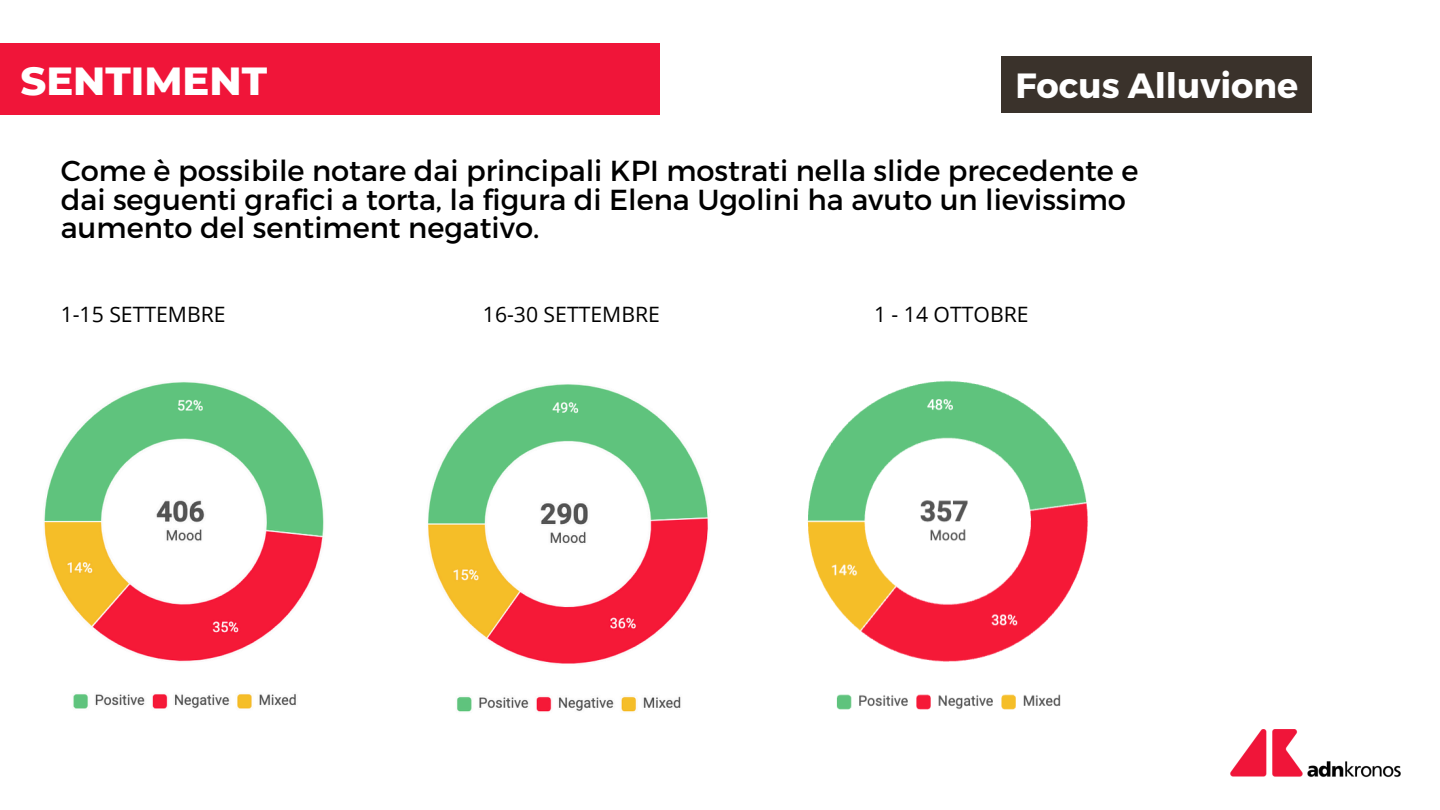
<style>
.page{position:relative;width:1440px;height:810px;background:#fff}
.page>*{position:absolute;margin:0;border:0;box-sizing:border-box;transform-origin:0 0}
.t1{font:800 40px "Montserrat";color:#fff}
.t2{font:700 35px "Montserrat";color:#fff}
.t3{font:28.9px/28.8px "Montserrat";color:#000}
.t4{font:21.2px "Open Sans";color:#000}
</style>
<div class="page">
<div style="left:0;top:43px;width:660px;height:71px;background:#f01539"></div>
<img style="left:44px;top:382px;width:280px;height:327px">
<img style="left:428px;top:384px;width:280px;height:328px">
<img style="left:1230px;top:729px;width:171px;height:49px">
<img style="left:807px;top:380px;width:281px;height:330px">
<div style="left:1001px;top:56px;width:311px;height:56px;background:#3a322b"></div>
<p class="t1" style="left:21px;top:56px;width:248px">SENTIMENT</p>
<p class="t2" style="left:1015px;top:62px;width:284px">Focus Alluvione</p>
<p class="t3" style="left:61px;top:155px;width:1079px">Come è possibile notare dai principali KPI mostrati nella slide precedente e dai seguenti grafici a torta, la figura di Elena Ugolini ha avuto un lievissimo aumento del sentiment negativo.</p>
<p class="t4" style="left:61px;top:299px;width:166px">1-15 SETTEMBRE</p>
<p class="t4" style="left:483px;top:299px;width:179px">16-30 SETTEMBRE</p>
<p class="t4" style="left:874px;top:299px;width:156px">1 - 14 OTTOBRE</p>
</div>
